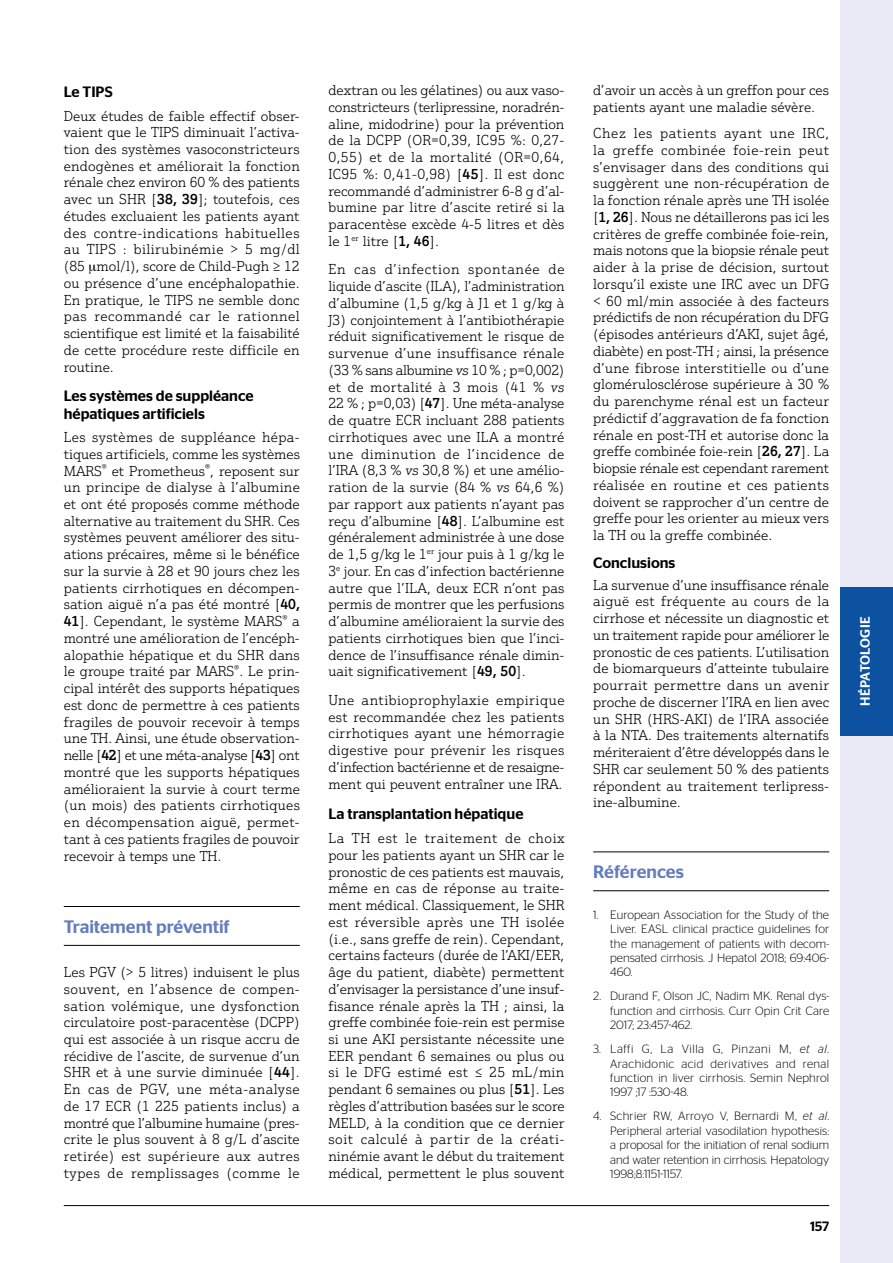
<style>
.page{position:relative;width:893px;height:1263px;background:#fff}
.page>*{position:absolute;margin:0;border:0;box-sizing:border-box;transform-origin:0 0}
.t1{font:500 18px "Stag Sans";letter-spacing:-.005em;color:#637dbe}
.t2{font:500 15px/18px "Stag Sans";color:#000}
.t3{font:300 13.95px/16.8px "Justus Pro";color:#000;text-align:justify}
.t4{font:500 13.5px "Stag Sans";letter-spacing:.02em;color:#fff}
.t5{font:500 13.5px "Stag Sans";color:#000}
.t6{font:300 12px/14.4px "Stag Sans";letter-spacing:.005em;color:#000;text-align:justify}
.s1{font-weight:500}
.s2{font-style:italic}
</style>
<div class="page">
<hr style="left:64px;top:1205px;width:765px;height:1px;background:#000">
<div style="left:840px;top:0;width:53px;height:1263px;background:#eaebf7"></div>
<div style="left:840px;top:587px;width:53px;height:149px;background:#0d52a0"></div>
<hr style="left:64px;top:906px;width:236px;height:1px;background:#000">
<hr style="left:64px;top:945px;width:236px;height:1px;background:#000">
<hr style="left:593px;top:851px;width:236px;height:1px;background:#000">
<hr style="left:593px;top:890px;width:236px;height:1px;background:#000">
<p class="t2" style="left:64px;top:83px;width:50px">Le TIPS</p>
<p class="t3" style="left:64px;top:107px;width:238px">Deux études de faible effectif obser&shy;vaient que le TIPS diminuait l’activa&shy;tion des systèmes vasoconstricteurs endogènes et améliorait la fonction rénale chez environ 60 % des patients avec un SHR [<span class="s1">38, 39</span>]; toutefois, ces études excluaient les patients ayant des contre-indications habituelles au TIPS : bilirubinémie &gt; 5 mg/dl (85 mol/l), score de Child-Pugh ≥ 12 ou présence d’une encéphalopathie.<br>En pratique, le TIPS ne semble donc pas recommandé car le rationnel scientifique est limité et la faisabilité de cette procédure reste difficile en routine.</p>
<p class="t2" style="left:64px;top:386px;width:191px">Les systèmes de suppléance hépatiques artificiels</p>
<p class="t3" style="left:64px;top:428px;width:238px">Les systèmes de suppléance hépa&shy;tiques artificiels, comme les systèmes MARS<sup>®</sup> et Prometheus<sup>®</sup>, reposent sur un principe de dialyse à l’albumine et ont été proposés comme méthode alternative au traitement du SHR. Ces systèmes peuvent améliorer des situ&shy;ations précaires, même si le bénéfice sur la survie à 28 et 90 jours chez les patients cirrhotiques en décompen&shy;sation aiguë n’a pas été montré [<span class="s1">40, 41</span>]. Cependant, le système MARS<sup>®</sup> a montré une amélioration de l’encéph&shy;alopathie hépatique et du SHR dans le groupe traité par MARS<sup>®</sup>. Le prin&shy;cipal intérêt des supports hépatiques est donc de permettre à ces patients fragiles de pouvoir recevoir à temps une TH. Ainsi, une étude observation&shy;nelle [<span class="s1">42</span>] et une méta-analyse [<span class="s1">43</span>] ont montré que les supports hépatiques amélioraient la survie à court terme (un mois) des patients cirrhotiques en décompensation aiguë, permet&shy;tant à ces patients fragiles de pouvoir recevoir à temps une TH.</p>
<p class="t1" style="left:64px;top:916px;width:168px">Traitement préventif</p>
<p class="t3" style="left:64px;top:963px;width:238px">Les PGV (&gt; 5 litres) induisent le plus souvent, en l’absence de compen&shy;sation volémique, une dysfonction circulatoire post-paracentèse (DCPP) qui est associée à un risque accru de récidive de l’ascite, de survenue d’un SHR et à une survie diminuée [<span class="s1">44</span>].<br>En cas de PGV, une méta-analyse de 17 ECR (1 225 patients inclus) a montré que l’albumine humaine (pres&shy;crite le plus souvent à 8 g/L d’ascite retirée) est supérieure aux autres types de remplissages (comme le</p>
<p class="t3" style="left:328px;top:82px;width:238px">dextran ou les gélatines) ou aux vaso&shy;constricteurs (terlipressine, noradrén&shy;aline, midodrine) pour la prévention de la DCPP (OR=0,39, IC95 %: 0,27- 0,55) et de la mortalité (OR=0,64, IC95 %: 0,41-0,98) [<span class="s1">45</span>]. Il est donc recommandé d’administrer 6-8 g d’al&shy;bumine par litre d’ascite retiré si la paracentèse excède 4-5 litres et dès le 1<sup>er</sup> litre [<span class="s1">1, 46</span>].</p>
<p class="t3" style="left:328px;top:261px;width:238px">En cas d’infection spontanée de liquide d’ascite (ILA), l’administration d’albumine (1,5 g/kg à J1 et 1 g/kg à J3) conjointement à l’antibiothérapie réduit significativement le risque de survenue d’une insuffisance rénale (33 % sans albumine <span class="s2">vs</span> 10 % ; p=0,002) et de mortalité à 3 mois (41 % <span class="s2">vs </span>22 % ; p=0,03) [<span class="s1">47</span>]. Une méta-analyse de quatre ECR incluant 288 patients cirrhotiques avec une ILA a montré une diminution de l’incidence de l’IRA (8,3 % <span class="s2">vs</span> 30,8 %) et une amélio&shy;ration de la survie (84 % <span class="s2">vs</span> 64,6 %) par rapport aux patients n’ayant pas reçu d’albumine [<span class="s1">48</span>]. L’albumine est généralement administrée à une dose de 1,5 g/kg le 1<sup>er</sup> jour puis à 1 g/kg le 3<sup>e</sup> jour. En cas d’infection bactérienne autre que l’ILA, deux ECR n’ont pas permis de montrer que les perfusions d’albumine amélioraient la survie des patients cirrhotiques bien que l’inci&shy;dence de l’insuffisance rénale dimin&shy;uait significativement [<span class="s1">49, 50</span>].</p>
<p class="t3" style="left:328px;top:691px;width:238px">Une antibioprophylaxie empirique est recommandée chez les patients cirrhotiques ayant une hémorragie digestive pour prévenir les risques d’infection bactérienne et de resaigne&shy;ment qui peuvent entraîner une IRA.</p>
<p class="t2" style="left:328px;top:804px;width:197px">La transplantation hépatique</p>
<p class="t3" style="left:328px;top:829px;width:238px">La TH est le traitement de choix pour les patients ayant un SHR car le pronostic de ces patients est mauvais, même en cas de réponse au traite&shy;ment médical. Classiquement, le SHR est réversible après une TH isolée (i.e., sans greffe de rein). Cependant, certains facteurs (durée de l’AKI/EER, âge du patient, diabète) permettent d’envisager la persistance d’une insuf&shy;fisance rénale après la TH ; ainsi, la greffe combinée foie-rein est permise si une AKI persistante nécessite une EER pendant 6 semaines ou plus ou si le DFG estimé est ≤ 25 mL/min pendant 6 semaines ou plus [<span class="s1">51</span>]. Les règles d’attribution basées sur le score MELD, à la condition que ce dernier soit calculé à partir de la créati&shy;ninémie avant le début du traitement médical, permettent le plus souvent</p>
<p class="t3" style="left:593px;top:82px;width:237px">d’avoir un accès à un greffon pour ces patients ayant une maladie sévère.</p>
<p class="t3" style="left:593px;top:125px;width:238px">Chez les patients ayant une IRC, la greffe combinée foie-rein peut s’envisager dans des conditions qui suggèrent une non-récupération de la fonction rénale après une TH isolée [<span class="s1">1, 26</span>]. Nous ne détaillerons pas ici les critères de greffe combinée foie-rein, mais notons que la biopsie rénale peut aider à la prise de décision, surtout lorsqu’il existe une IRC avec un DFG &lt; 60 ml/min associée à des facteurs prédictifs de non récupération du DFG (épisodes antérieurs d’AKI, sujet âgé, diabète) en post-TH ; ainsi, la présence d’une fibrose interstitielle ou d’une glomérulosclérose supérieure à 30 % du parenchyme rénal est un facteur prédictif d’aggravation de fa fonction rénale en post-TH et autorise donc la greffe combinée foie-rein [<span class="s1">26, 27</span>]. La biopsie rénale est cependant rarement réalisée en routine et ces patients doivent se rapprocher d’un centre de greffe pour les orienter au mieux vers la TH ou la greffe combinée.</p>
<p class="t2" style="left:593px;top:553px;width:84px">Conclusions</p>
<p class="t3" style="left:593px;top:576px;width:238px">La survenue d’une insuffisance rénale aiguë est fréquente au cours de la cirrhose et nécessite un diagnostic et un traitement rapide pour améliorer le pronostic de ces patients. L’utilisation de biomarqueurs d’atteinte tubulaire pourrait permettre dans un avenir proche de discerner l’IRA en lien avec un SHR (HRS-AKI) de l’IRA associée à la NTA. Des traitements alternatifs mériteraient d’être développés dans le SHR car seulement 50 % des patients répondent au traitement terlipress&shy;ine-albumine.</p>
<p class="t1" style="left:593px;top:861px;width:92px">Références</p>
<p class="t6" style="left:610px;top:907px;width:221px;text-indent:-17px">1. European Association for the Study of the Liver. EASL clinical practice guidelines for the management of patients with decom&shy;pensated cirrhosis. J Hepatol 2018; 69:406- 460.</p>
<p class="t6" style="left:610px;top:989px;width:220px;text-indent:-17px">2. Durand F, Olson JC, Nadim MK. Renal dys&shy;function and cirrhosis. Curr Opin Crit Care 2017; 23:457-462.</p>
<p class="t6" style="left:610px;top:1041px;width:221px;text-indent:-17px">3. Laffi G, La Villa G, Pinzani M, <span class="s2">et al</span>.<br>Arachidonic acid derivatives and renal function in liver cirrhosis. Semin Nephrol 1997 ;17 :530-48.</p>
<p class="t6" style="left:610px;top:1109px;width:221px;text-indent:-17px">4. Schrier RW, Arroyo V, Bernardi M, <span class="s2">et al</span>.<br>Peripheral arterial vasodilation hypothesis: a proposal for the initiation of renal sodium and water retention in cirrhosis. Hepatology 1998;8:1151-1157.</p>
<p class="t5" style="left:810px;top:1219px;width:21px">157</p>
<p class="t4" style="left:857px;top:706px;width:91px;rotate:-90deg">HÉPATOLOGIE</p>
</div>
